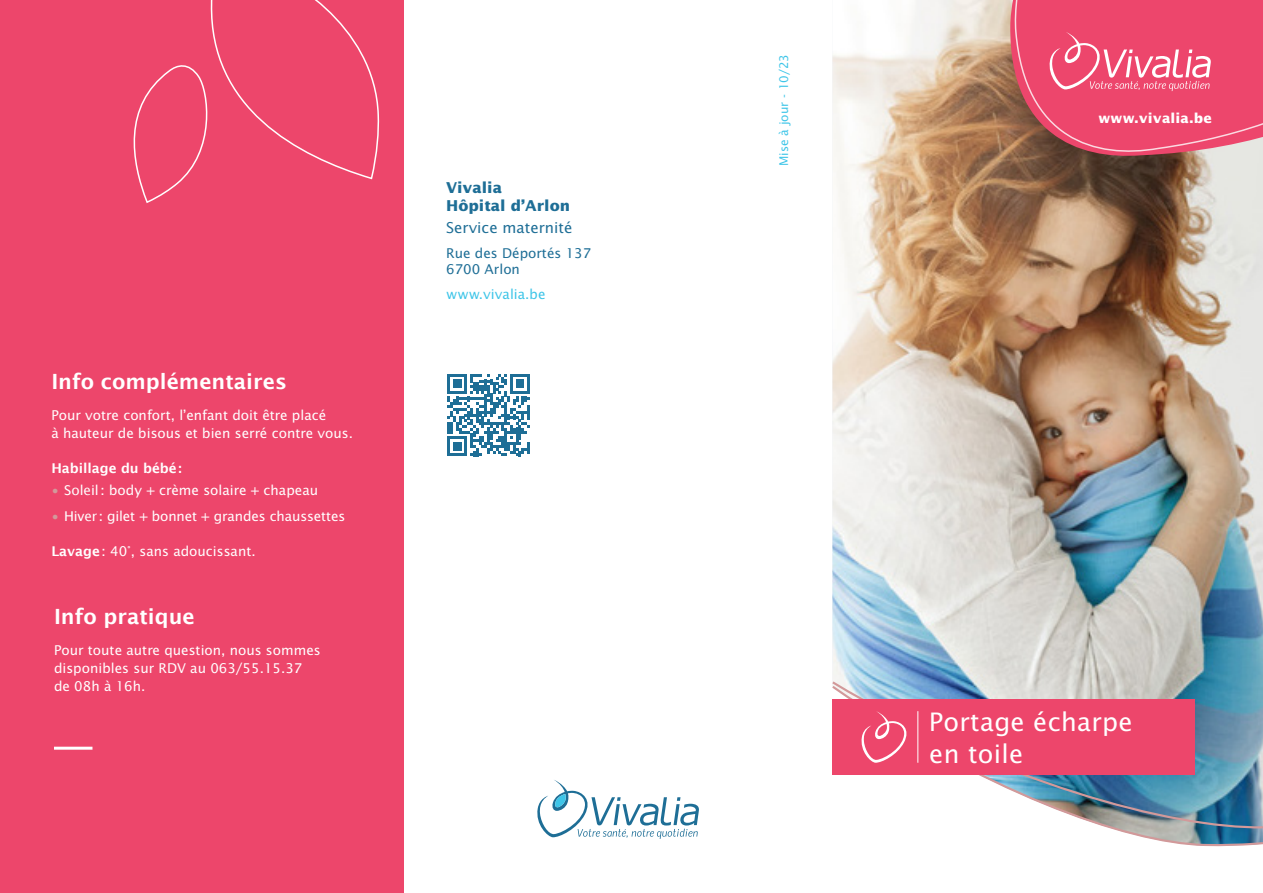
<style>
.page{position:relative;width:1263px;height:893px;background:#fff}
.page>*{position:absolute;margin:0;border:0;box-sizing:border-box;transform-origin:0 0}
.t1{font:25.5px/31.5px "Lucida Sans Std";letter-spacing:.01em;color:#fff}
.SOUS-TITRE{font:700 21px "Lucida Grande";color:#fff}
.t2{font:700 15px/18px "Lucida Sans Std";color:#1e6e96}
.t3{font:15px "Lucida Sans Std";color:#1e6e96}
.BODY{font:13.5px/18px "Lucida Sans Std";color:#fff}
.t4{font:13.5px/16.2px "Lucida Sans Std";color:#1e6e96}
.BODY-2{font:700 13.5px "Lucida Grande";color:#fff}
.t5{font:13.5px "Lucida Sans Std";color:#3ec5e8}
.t6{font:700 13.5px "Lucida Sans Std";letter-spacing:.01em;color:#fff}
.BODY_AFFICHE{font:12px "Lucida Sans Std";color:#3ec5e8}
.s1{font-family:"Lucida Grande";color:#d2999a}
.s2{font-family:"Lucida Grande"}
.s3{font-family:"Lucida Grande";font-weight:700}
</style>
<div class="page">
<img style="left:832px;top:0;width:431px;height:679px">
<svg style="left:832px;top:679px;width:431px;height:5px;background:#a0bbc8"></svg>
<img style="left:832px;top:684px;width:431px;height:163px">
<div style="left:833px;top:699px;width:362px;height:76px;background:#ed466b"></div>
<svg style="left:861px;top:711px;width:46px;height:52px"></svg>
<hr style="left:917px;top:711px;width:1px;height:52px;background:#fff">
<svg style="left:447px;top:374px;width:83px;height:82px"></svg>
<div style="left:0;top:0;width:403px;height:893px;background:#ed466b"></div>
<svg style="left:133px;top:0;width:246px;height:203px"></svg>
<hr style="left:54px;top:747px;width:38px;height:3px;background:#fff">
<svg style="left:537px;top:780px;width:162px;height:59px"></svg>
<svg style="left:1009px;top:0;width:254px;height:161px;background:#e25572"></svg>
<p class="SOUS-TITRE" style="left:51px;top:367px;width:237px">Info complémentaires</p>
<p class="BODY" style="left:51px;top:406px;width:303px">Pour votre confort, l’enfant doit être placé<br>à hauteur de bisous et bien serré contre vous.</p>
<p class="BODY-2" style="left:51px;top:459px;width:132px">Habillage du bébé:</p>
<p class="BODY" style="left:51px;top:481px;width:268px"><span class="s1">•</span> <span class="s2">Soleil</span>: body + crème solaire + chapeau</p>
<p class="BODY" style="left:51px;top:508px;width:295px"><span class="s1">•</span> <span class="s2">Hiver</span> : gilet + bonnet + grandes chaussettes</p>
<p class="BODY" style="left:51px;top:543px;width:206px"><span class="s3">Lavage</span>: 40°, sans adoucissant.</p>
<p class="SOUS-TITRE" style="left:54px;top:602px;width:142px">Info pratique</p>
<p class="BODY" style="left:54px;top:641px;width:268px">Pour toute autre question, nous sommes disponibles sur RDV au 063/55.15.37 de 08h à 16h.</p>
<p class="t2" style="left:446px;top:179px;width:126px">Vivalia<br>Hôpital d’Arlon</p>
<p class="t3" style="left:446px;top:219px;width:128px">Service maternité</p>
<p class="t4" style="left:446px;top:245px;width:147px">Rue des Déportés 137<br>6700 Arlon</p>
<p class="t5" style="left:446px;top:286px;width:101px">www.vivalia.be</p>
<p class="BODY_AFFICHE" style="left:777px;top:166px;width:113px;rotate:-90deg">Mise à jour - 10/23</p>
<p class="t6" style="left:1098px;top:110px;width:115px">www.vivalia.be</p>
<p class="t1" style="left:929px;top:706px;width:205px">Portage écharpe en toile</p>
</div>
